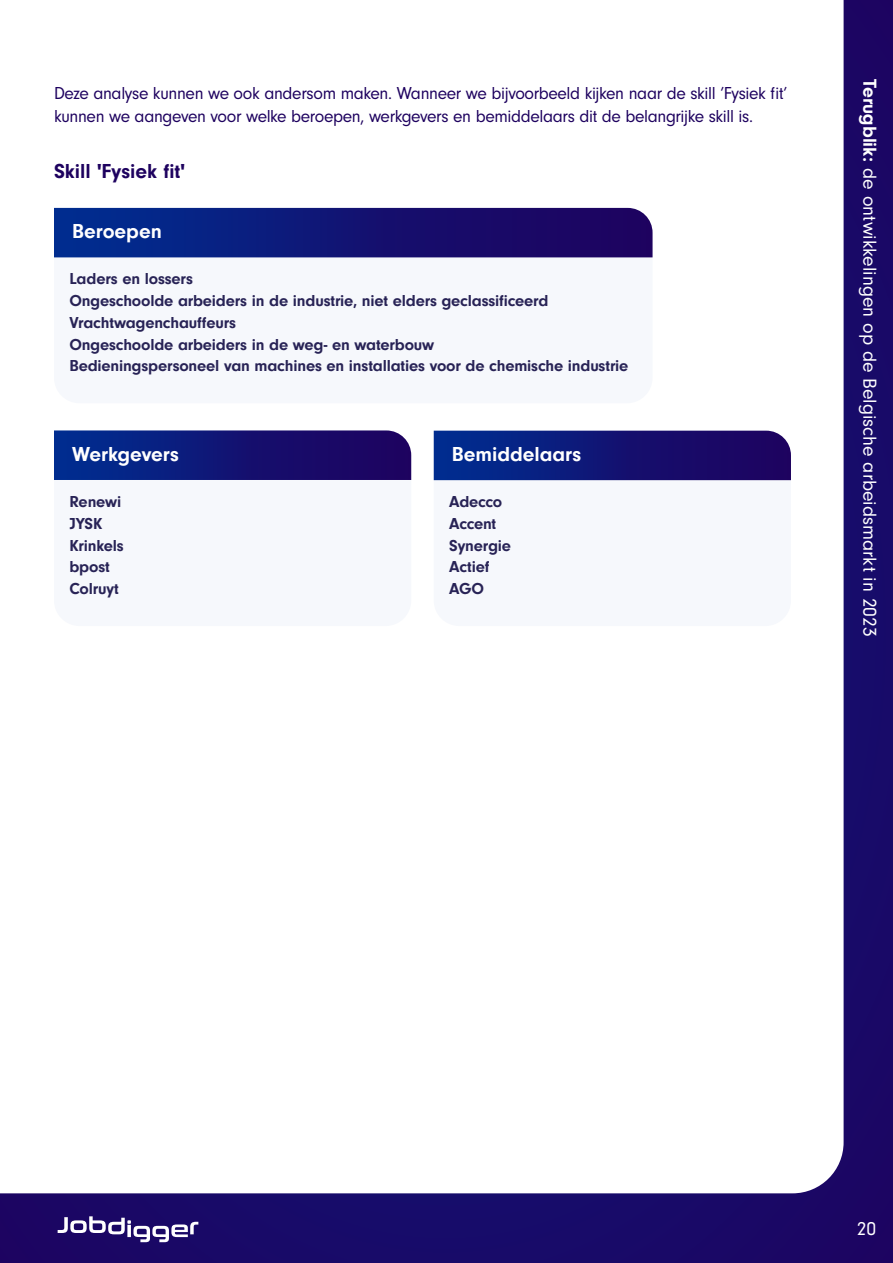
<style>
.page{position:relative;width:893px;height:1263px;background:#180a68}
.page>*{position:absolute;margin:0;border:0;box-sizing:border-box;transform-origin:0 0}
.t1{font:700 21px "Neuzeit Gro";color:#fff}
.t2{font:700 21px "Neuzeit Gro";color:#1e025f}
.t3{font:19.5px "Neuzeit Gro";color:#fff}
.t4{font:18px/22.5px "Neuzeit Gro";letter-spacing:-.02em;color:#1e025f}
.t5{font:700 16.5px/21.8px "Neuzeit Gro";letter-spacing:-.01em;color:#282356}
.s1{font-weight:700}
</style>
<div class="page">
<div style="left:0;top:0;width:844px;height:1193px;background:#fff"></div>
<svg style="left:58px;top:1216px;width:140px;height:26px"></svg>
<div style="left:54px;top:257px;width:598px;height:146px;background:#f6f8fc"></div>
<div style="left:54px;top:480px;width:357px;height:146px;background:#f6f8fc"></div>
<svg style="left:54px;top:208px;width:598px;height:49px"></svg>
<svg style="left:54px;top:430px;width:357px;height:50px"></svg>
<div style="left:434px;top:430px;width:357px;height:196px;background:#f6f8fc"></div>
<svg style="left:434px;top:431px;width:357px;height:49px"></svg>
<p class="t4" style="left:54px;top:82px;width:735px">Deze analyse kunnen we ook andersom maken. Wanneer we bijvoorbeeld kijken naar de skill ’Fysiek fit’ kunnen we aangeven voor welke beroepen, werkgevers en bemiddelaars dit de belangrijke skill is.</p>
<p class="t2" style="left:54px;top:159px;width:133px">Skill 'Fysiek fit'</p>
<p class="t1" style="left:72px;top:220px;width:91px">Beroepen</p>
<p class="t5" style="left:69px;top:268px;width:560px">Laders en lossers<br>Ongeschoolde arbeiders in de industrie, niet elders geclassificeerd Vrachtwagenchauffeurs<br>Ongeschoolde arbeiders in de weg- en waterbouw<br>Bedieningspersoneel van machines en installaties voor de chemische industrie</p>
<p class="t1" style="left:72px;top:442px;width:108px">Werkgevers</p>
<p class="t5" style="left:69px;top:491px;width:56px">Renewi<br>JYSK<br>Krinkels bpost<br>Colruyt</p>
<p class="t1" style="left:452px;top:442px;width:131px">Bemiddelaars</p>
<p class="t5" style="left:449px;top:491px;width:63px">Adecco<br>Accent<br>Synergie<br>Actief<br>AGO</p>
<p class="t3" style="left:880px;top:79px;width:560px;rotate:90deg"><span class="s1">Terugblik:</span> de ontwikkelingen op de Belgische arbeidsmarkt in 2023</p>
<p class="t3" style="left:857px;top:1218px;width:21px">20</p>
</div>
